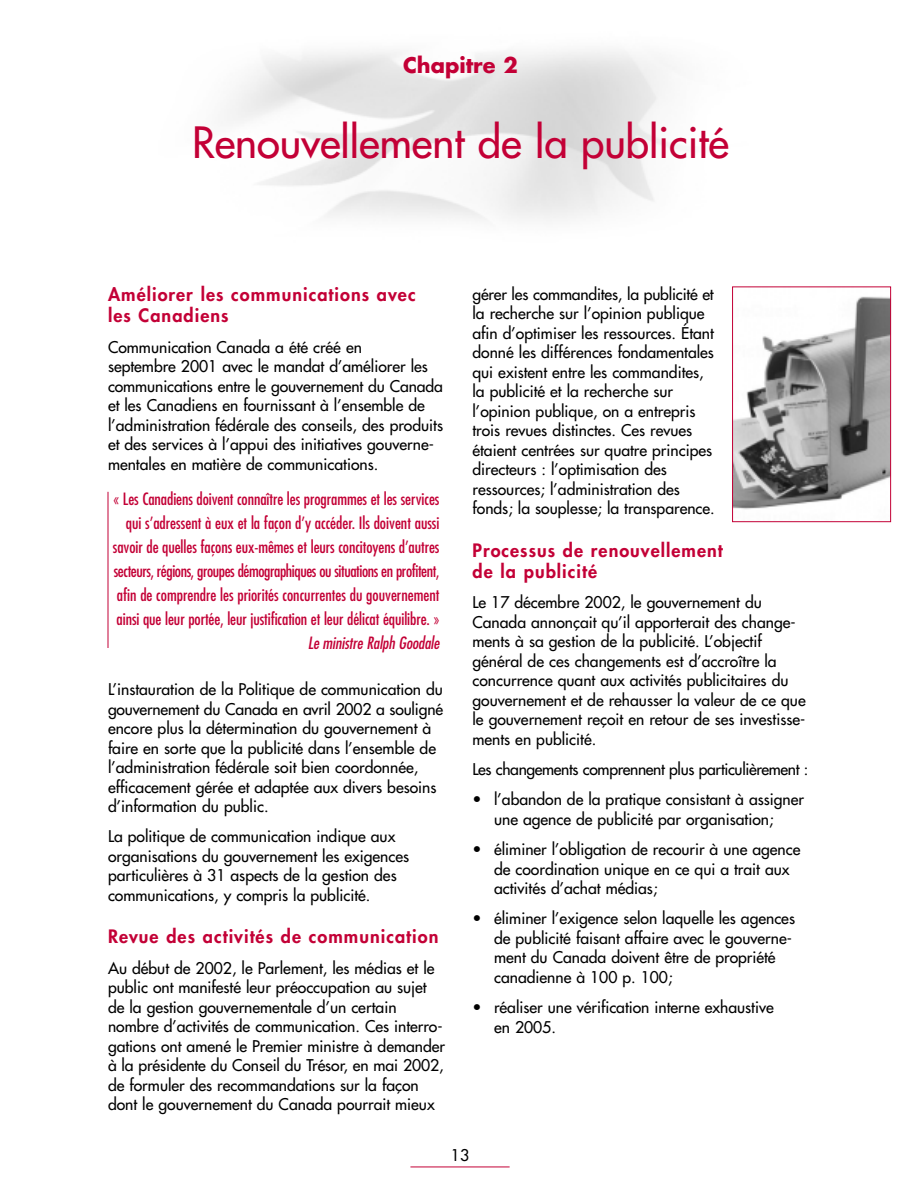
<style>
.page{position:relative;width:918px;height:1188px;background:#fff}
.page>*{position:absolute;margin:0;border:0;box-sizing:border-box;transform-origin:0 0}
.t1{font:42px "Futura";color:#c30036}
.t2{font:700 21px "Futura";color:#c30036}
.t3{font:800 18px/21px "Futura";letter-spacing:.06em;color:#c30036}
.t4{font:condensed 16.5px/24px "Futura";letter-spacing:-.005em;color:#c30036;text-align:right}
.t5{font:italic condensed 16.5px "Futura";letter-spacing:-.005em;color:#c30036}
.t6{font:15.75px/19.5px "Futura";color:#000}
.t7{font:15.75px "Futura";letter-spacing:-.025em;color:#000}
</style>
<div class="page">
<hr style="left:410px;top:1167px;width:100px;height:1px;background:#c30036">
<hr style="left:108px;top:492px;width:1px;height:156px;background:#c30036">
<img style="left:734px;top:296px;width:155px;height:214px">
<div style="left:732px;top:286px;width:159px;height:236px;border:1px solid #c30036"></div>
<h2 class="t2" style="left:403px;top:55px;width:116px">Chapitre 2</h2>
<h1 class="t1" style="left:192px;top:121px;width:538px">Renouvellement de la publicité</h1>
<p class="t3" style="left:108px;top:286px;width:309px">Améliorer les communications avec les Canadiens</p>
<p class="t6" style="left:108px;top:338px;width:337px">Communication Canada a été créé en<br>septembre 2001 avec le mandat d’améliorer les communications entre le gouvernement du Canada et les Canadiens en fournissant à l’ensemble de l’administration fédérale des conseils, des produits et des services à l’appui des initiatives gouverne&shy;mentales en matière de communications.</p>
<p class="t4" style="left:113px;top:489px;width:328px">« Les Canadiens doivent connaître les programmes et les services qui s’adressent à eux et la façon d’y accéder. Ils doivent aussi savoir de quelles façons eux-mêmes et leurs concitoyens d’autres secteurs, régions, groupes démographiques ou situations en profitent, afin de comprendre les priorités concurrentes du gouvernement ainsi que leur portée, leur justification et leur délicat équilibre. »</p>
<p class="t5" style="left:308px;top:636px;width:133px">Le ministre Ralph Goodale</p>
<p class="t6" style="left:108px;top:681px;width:337px">L’instauration de la Politique de communication du gouvernement du Canada en avril 2002 a souligné encore plus la détermination du gouvernement à faire en sorte que la publicité dans l’ensemble de l’administration fédérale soit bien coordonnée, efficacement gérée et adaptée aux divers besoins d’information du public.</p>
<p class="t6" style="left:108px;top:828px;width:303px">La politique de communication indique aux organisations du gouvernement les exigences particulières à 31 aspects de la gestion des communications, y compris la publicité.</p>
<p class="t3" style="left:108px;top:928px;width:332px">Revue des activités de communication</p>
<p class="t6" style="left:108px;top:959px;width:339px">Au début de 2002, le Parlement, les médias et le public ont manifesté leur préoccupation au sujet de la gestion gouvernementale d’un certain nombre d’activités de communication. Ces interro&shy;gations ont amené le Premier ministre à demander à la présidente du Conseil du Trésor, en mai 2002, de formuler des recommandations sur la façon dont le gouvernement du Canada pourrait mieux</p>
<p class="t6" style="left:473px;top:285px;width:244px">gérer les commandites, la publicité et la recherche sur l’opinion publique afin d’optimiser les ressources. Étant donné les différences fondamentales qui existent entre les commandites, la publicité et la recherche sur l’opinion publique, on a entrepris trois revues distinctes. Ces revues étaient centrées sur quatre principes directeurs : l’optimisation des ressources; l’administration des fonds; la souplesse; la transparence.</p>
<p class="t3" style="left:472px;top:541px;width:252px">Processus de renouvellement de la publicité</p>
<p class="t6" style="left:472px;top:594px;width:335px">Le 17 décembre 2002, le gouvernement du Canada annonçait qu’il apporterait des change&shy;ments à sa gestion de la publicité. L’objectif général de ces changements est d’accroître la concurrence quant aux activités publicitaires du gouvernement et de rehausser la valeur de ce que le gouvernement reçoit en retour de ses investisse&shy;ments en publicité.</p>
<p class="t7" style="left:472px;top:761px;width:337px">Les changements comprennent plus particulièrement :</p>
<p class="t6" style="left:472px;top:791px;width:333px;text-align:center">• l’abandon de la pratique consistant à assigner une agence de publicité par organisation;</p>
<p class="t6" style="left:494px;top:841px;width:308px;text-indent:-22px">• éliminer l’obligation de recourir à une agence de coordination unique en ce qui a trait aux activités d’achat médias;</p>
<p class="t6" style="left:494px;top:910px;width:302px;text-indent:-22px">• éliminer l’exigence selon laquelle les agences de publicité faisant affaire avec le gouverne&shy;ment du Canada doivent être de propriété canadienne à 100 p. 100;</p>
<p class="t6" style="left:494px;top:999px;width:281px;text-indent:-22px">• réaliser une vérification interne exhaustive en 2005.</p>
<p class="t6" style="left:451px;top:1147px;width:20px">13</p>
</div>
